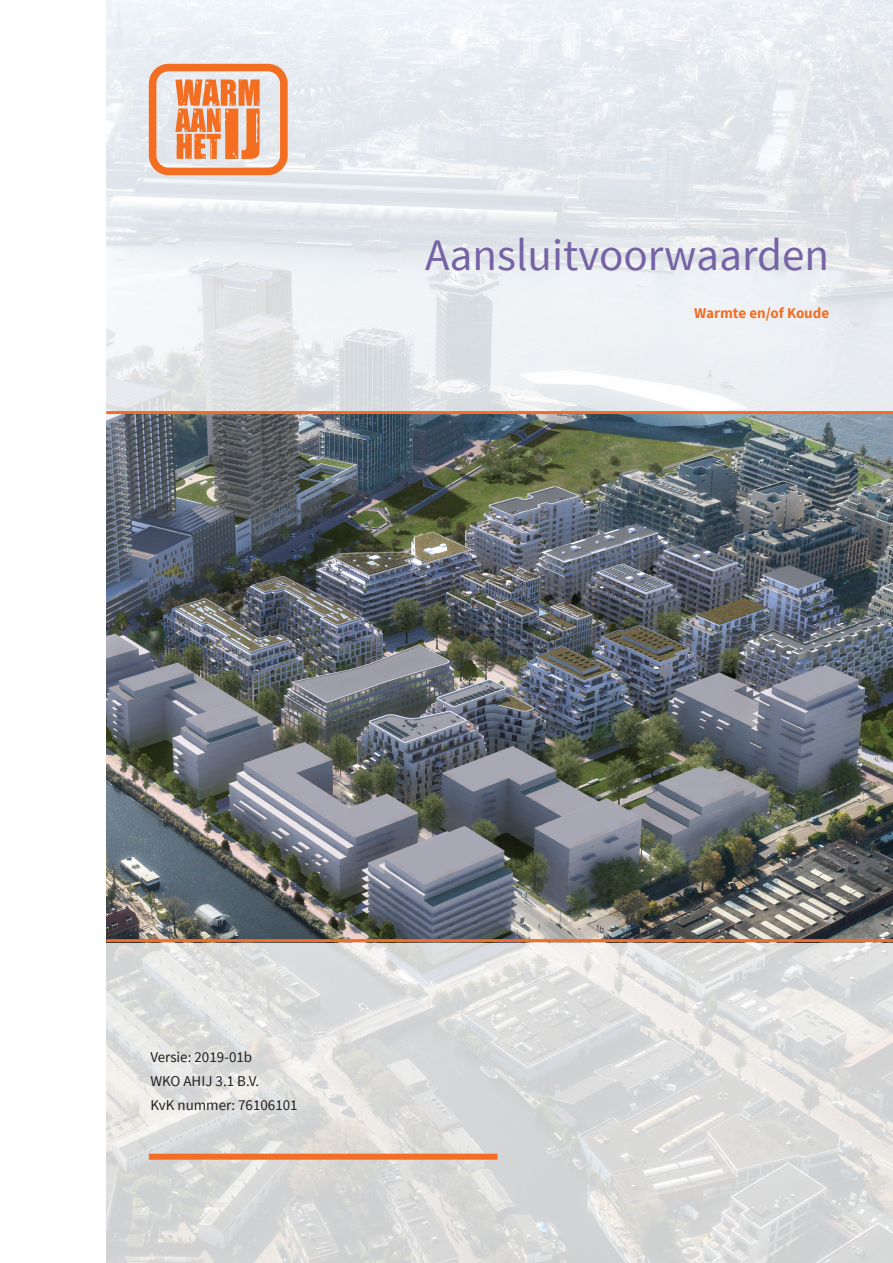
<style>
.page{position:relative;width:893px;height:1263px;background:#fff}
.page>*{position:absolute;margin:0;border:0;box-sizing:border-box;transform-origin:0 0}
.TITEL{font:45px "Source Sans Pro";color:#7563a6}
.body{font:15px "Source Sans Pro";color:#231f20}
.ONDERTITEL{font:700 15px "Source Sans Pro";color:#f36e24}
</style>
<div class="page">
<img style="left:106px;top:0;width:787px;height:1263px">
<img style="left:106px;top:414px;width:787px;height:525px">
<hr style="left:106px;top:411px;width:787px;height:3px;background:#f36e24">
<hr style="left:106px;top:939px;width:787px;height:3px;background:#f36e24">
<svg style="left:149px;top:64px;width:139px;height:111px;background:#ecaa86"></svg>
<div style="left:149px;top:1154px;width:348px;height:6px;background:#f36e24"></div>
<p class="TITEL" style="left:425px;top:227px;width:406px">Aansluitvoorwaarden</p>
<p class="ONDERTITEL" style="left:694px;top:303px;width:137px">Warmte en/of Koude</p>
<p class="body" style="left:150px;top:1048px;width:103px">Versie: 2019-01b</p>
<p class="body" style="left:150px;top:1072px;width:110px">WKO AHIJ 3.1 B.V.</p>
<p class="body" style="left:150px;top:1096px;width:149px">KvK nummer: 76106101</p>
</div>
